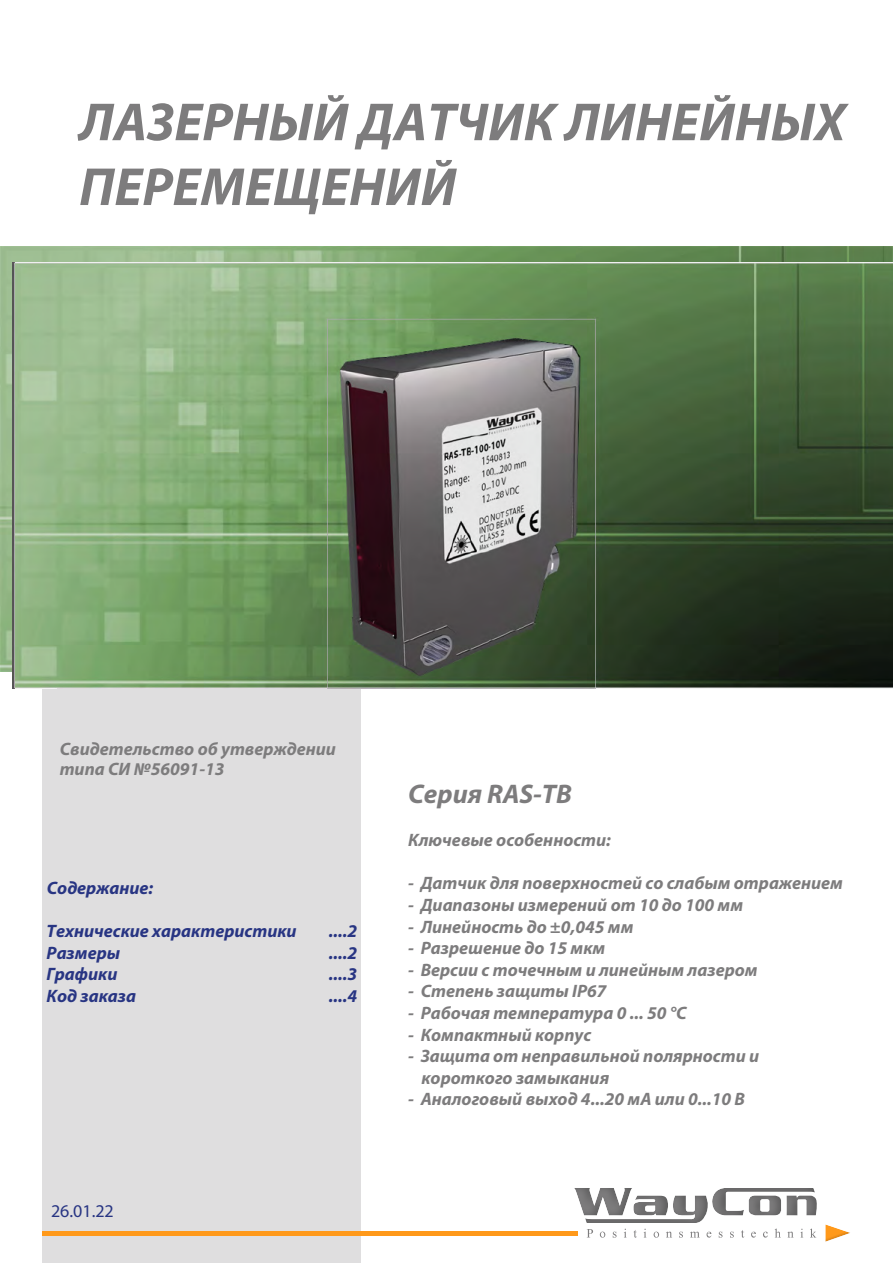
<style>
.page{position:relative;width:893px;height:1263px;background:#fff}
.page>*{position:absolute;margin:0;border:0;box-sizing:border-box;transform-origin:0 0}
.t1{font:italic 700 54px/64.8px "Myriad Pro";color:#7d7c7d}
.t2{font:italic 700 27px "Myriad Pro";color:#7d7c7d}
.t3{font:italic 700 18px/21.6px "Myriad Pro";color:#7d7c7d}
.t4{font:italic 700 18px/21.6px "Myriad Pro";color:#283583}
.t5{font:18px "Myriad Pro";color:#283583}
</style>
<div class="page">
<div style="left:43px;top:672px;width:318px;height:591px;background:#dfdedf"></div>
<img style="left:0;top:247px;width:893px;height:425px">
<div style="left:824px;top:1221px;width:28px;height:21px;background:#5e5f5f;opacity:.2"></div>
<svg style="left:574px;top:1188px;width:243px;height:50px"></svg>
<hr style="left:43px;top:1231px;width:535px;height:4px;background:#ff991a">
<img style="left:13px;top:262px;width:880px;height:427px">
<p class="t1" style="left:79px;top:88px;width:768px">ЛАЗЕРНЫЙ ДАТЧИК ЛИНЕЙНЫХ<br>ПЕРЕМЕЩЕНИЙ</p>
<p class="t3" style="left:60px;top:738px;width:278px;line-height:20.7px">Свидетельство об утверждении типа СИ №56091-13</p>
<p class="t4" style="left:47px;top:876px;width:108px">Содержание:</p>
<p class="t4" style="left:47px;top:919px;width:252px">Технические характеристики<br>Размеры<br>Графики<br>Код заказа</p>
<p class="t4" style="left:329px;top:919px;width:30px">....2</p>
<p class="t4" style="left:329px;top:941px;width:30px">....2</p>
<p class="t4" style="left:329px;top:963px;width:30px">....3</p>
<p class="t4" style="left:329px;top:984px;width:30px">....4</p>
<p class="t5" style="left:51px;top:1200px;width:64px">26.01.22</p>
<p class="t2" style="left:408px;top:776px;width:165px">Серия RAS-TB</p>
<p class="t3" style="left:408px;top:828px;width:204px">Ключевые особенности:</p>
<p class="t3" style="left:408px;top:872px;width:436px">- Датчик для поверхностей со слабым отражением</p>
<p class="t3" style="left:408px;top:893px;width:336px">- Диапазоны измерений от 10 до 100 мм</p>
<p class="t3" style="left:408px;top:915px;width:227px">- Линейность до ±0,045 мм</p>
<p class="t3" style="left:408px;top:937px;width:199px">- Разрешение до 15 мкм</p>
<p class="t3" style="left:408px;top:958px;width:351px">- Версии с точечным и линейным лазером</p>
<p class="t3" style="left:408px;top:980px;width:200px">- Степень защиты IP67</p>
<p class="t3" style="left:408px;top:1001px;width:280px">- Рабочая температура 0 ... 50 °C</p>
<p class="t3" style="left:408px;top:1023px;width:185px">- Компактный корпус</p>
<p class="t3" style="left:421px;top:1045px;width:339px;text-indent:-13px">- Защита от неправильной полярности и короткого замыкания</p>
<p class="t3" style="left:408px;top:1088px;width:338px">- Аналоговый выход 4...20 мА или 0...10 В</p>
</div>
